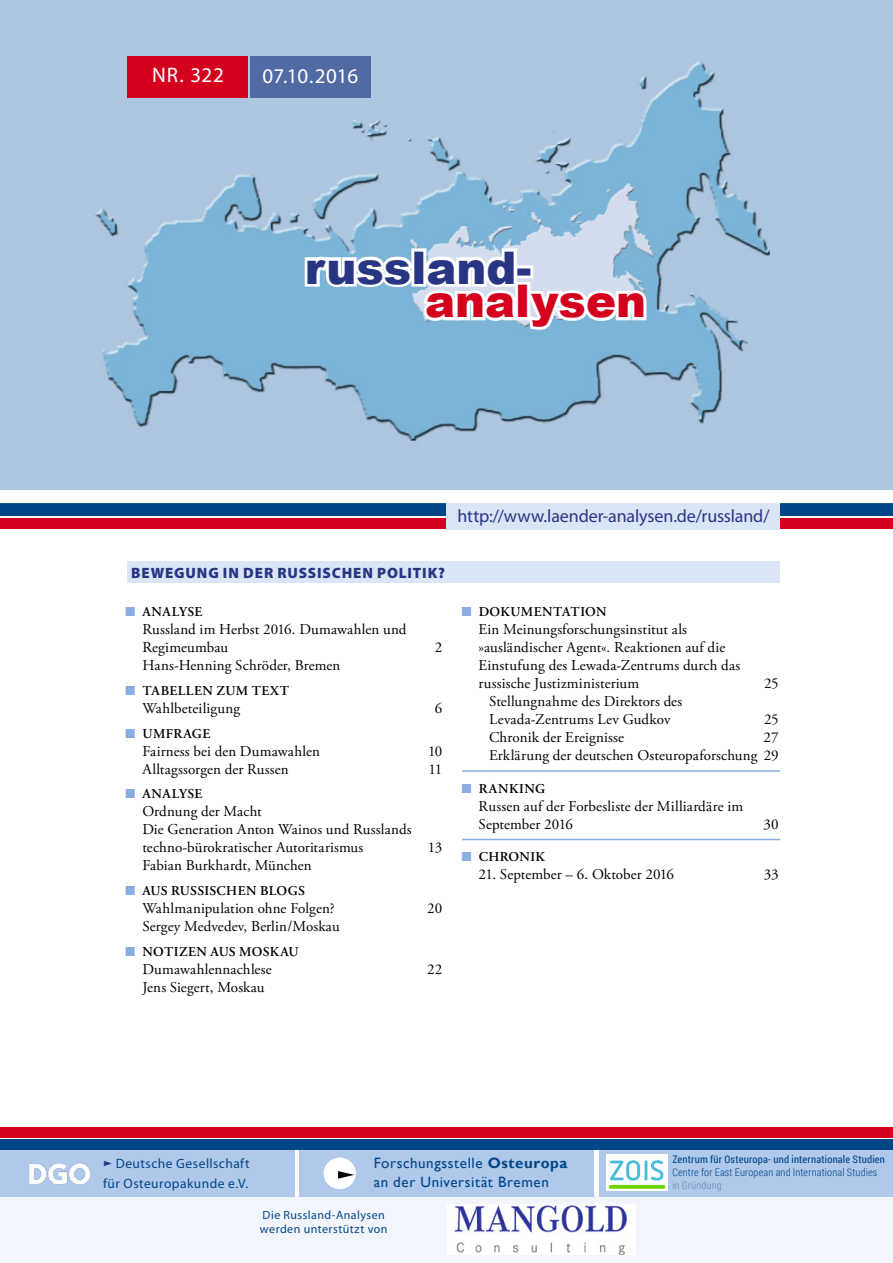
<style>
.page{position:relative;width:893px;height:1263px;background:#fff}
.page>*{position:absolute;margin:0;border:0;box-sizing:border-box;transform-origin:0 0}
.t1{font:900 45px "Arial";color:#283583}
.t2{font:900 45px "Arial";color:#d4001e}
.t3{font:21px "Myriad Pro";letter-spacing:.01em;color:#fff}
.t4{font:18px "Myriad Pro";letter-spacing:-.005em;color:#283583}
.t5{font:15px/18px "Adobe Garamond Pro";letter-spacing:.01em;color:#000}
.t6{font:15px/19.5px "Gill Sans";letter-spacing:.04em;color:#004688}
.t7{font:900 15px "Myriad Pro";letter-spacing:.06em;color:#283583}
.t8{font:600 13.5px "Adobe Garamond Pro";letter-spacing:.03em;color:#000}
.t9{font:13.5px/19.5px "Myriad Pro";letter-spacing:.035em;color:#004688}
.t10{font:600 13.5px "Adobe Garamond Pro";letter-spacing:.05em;color:#000}
.t11{font:12px/14.4px "Myriad Pro";letter-spacing:.04em;color:#004688}
.t12{font:10.5px "Roboto Condensed";letter-spacing:.02em;color:#004688}
.t13{font:300 10.5px "Roboto Condensed";letter-spacing:.015em;color:#004688}
.t14{font:300 10.5px "Roboto Condensed";letter-spacing:.015em;color:#7283b5}
.s1{font-family:"Futura TOT Boo";font-weight:400;color:#88aee1}
.s2{font-family:"Futura TOT Boo";color:#283583}
.s3{font-weight:700}
</style>
<div class="page">
<img style="left:0;top:0;width:893px;height:489px">
<div style="left:0;top:501px;width:893px;height:15px;background:#004688"></div>
<div style="left:0;top:519px;width:893px;height:10px;background:#d4001e"></div>
<div style="left:446px;top:503px;width:334px;height:27px;background:#dae6f6"></div>
<div style="left:128px;top:56px;width:120px;height:42px;background:#d4001e"></div>
<hr style="left:0;top:499px;width:893px;height:4px;background:#fff">
<svg style="left:302px;top:245px;width:347px;height:88px"></svg>
<div style="left:250px;top:56px;width:121px;height:42px;background:#516aa4"></div>
<div style="left:127px;top:562px;width:653px;height:21px;background:#dae6f6"></div>
<div style="left:0;top:1196px;width:893px;height:67px;background:#f2f5fb"></div>
<div style="left:0;top:1127px;width:893px;height:10px;background:#d4001e"></div>
<div style="left:0;top:1140px;width:893px;height:10px;background:#004688"></div>
<img style="left:447px;top:1204px;width:189px;height:50px">
<div style="left:0;top:1150px;width:294px;height:47px;background:#b0c9eb"></div>
<div style="left:300px;top:1150px;width:294px;height:47px;background:#b0c9eb"></div>
<div style="left:600px;top:1150px;width:293px;height:47px;background:#b0c9eb"></div>
<img style="left:30px;top:1163px;width:60px;height:22px">
<div style="left:324px;top:1157px;width:32px;height:32px;background:#fff;border-radius:50%"></div>
<svg style="left:338px;top:1171px;width:16px;height:8px"></svg>
<div style="left:606px;top:1154px;width:62px;height:37px;background:#fff"></div>
<svg style="left:609px;top:1185px;width:56px;height:4px"></svg>
<svg style="left:610px;top:1160px;width:53px;height:20px"></svg>
<hr style="left:462px;top:770px;width:318px;height:2px;background:#88aee1">
<hr style="left:462px;top:839px;width:318px;height:1px;background:#88aee1">
<h2 class="t3" style="left:152px;top:62px;width:73px">NR. 322</h2>
<h2 class="t3" style="left:263px;top:63px;width:97px">07.10.2016</h2>
<h1 class="t1" style="left:305px;top:235px;width:228px">russland-</h1>
<h1 class="t2" style="left:425px;top:269px;width:222px">analysen</h1>
<p class="t4" style="left:457px;top:505px;width:314px">http://www.laender-analysen.de/russland/</p>
<p class="t7" style="left:131px;top:563px;width:315px">BEWEGUNG IN DER RUSSISCHEN POLITIK?</p>
<p class="t8" style="left:126px;top:604px;width:78px"><span class="s1">■</span> ANALYSE</p>
<p class="t5" style="left:142px;top:621px;width:266px">Russland im Herbst 2016. Dumawahlen und<br>Regimeumbau</p>
<p class="t5" style="left:435px;top:639px;width:9px">2</p>
<p class="t5" style="left:142px;top:657px;width:200px">Hans-Henning Schröder, Bremen</p>
<p class="t8" style="left:126px;top:683px;width:164px"><span class="s1">■</span> TABELLEN ZUM TEXT</p>
<p class="t5" style="left:142px;top:700px;width:100px">Wahlbeteiligung</p>
<p class="t5" style="left:435px;top:700px;width:9px">6</p>
<p class="t8" style="left:126px;top:726px;width:86px"><span class="s1">■</span> UMFRAGE</p>
<p class="t5" style="left:142px;top:742px;width:179px">Fairness bei den Dumawahlen</p>
<p class="t5" style="left:428px;top:742px;width:16px">10</p>
<p class="t5" style="left:142px;top:760px;width:148px">Alltagssorgen der Russen</p>
<p class="t5" style="left:428px;top:760px;width:15px">11</p>
<p class="t8" style="left:126px;top:786px;width:78px"><span class="s1">■</span> ANALYSE</p>
<p class="t5" style="left:142px;top:803px;width:271px">Ordnung der Macht<br>Die Generation Anton Wainos und Russlands techno-bürokratischer Autoritarismus</p>
<p class="t5" style="left:428px;top:839px;width:16px">13</p>
<p class="t5" style="left:142px;top:857px;width:171px">Fabian Burkhardt, München</p>
<p class="t8" style="left:126px;top:883px;width:180px"><span class="s1">■</span> AUS RUSSISCHEN BLOGS</p>
<p class="t5" style="left:142px;top:900px;width:194px">Wahlmanipulation ohne Folgen?</p>
<p class="t5" style="left:427px;top:900px;width:17px">20</p>
<p class="t5" style="left:142px;top:918px;width:199px">Sergey Medvedev, Berlin/Moskau</p>
<p class="t8" style="left:126px;top:944px;width:174px"><span class="s1">■</span> NOTIZEN AUS MOSKAU</p>
<p class="t5" style="left:142px;top:960px;width:131px">Dumawahlennachlese</p>
<p class="t5" style="left:427px;top:960px;width:17px">22</p>
<p class="t5" style="left:142px;top:978px;width:124px">Jens Siegert, Moskau</p>
<p class="t8" style="left:462px;top:604px;width:146px"><span class="s1">■</span> DOKUMENTATION</p>
<p class="t5" style="left:479px;top:621px;width:263px">Ein Meinungsforschungsinstitut als »ausländischer Agent«. Reaktionen auf die Einstufung des Lewada-Zentrums durch das russische Justizministerium</p>
<p class="t5" style="left:489px;top:693px;width:195px">Stellungnahme des Direktors des<br>Levada-Zentrums Lev Gudkov</p>
<p class="t5" style="left:764px;top:675px;width:16px">25</p>
<p class="t5" style="left:764px;top:711px;width:16px">25</p>
<p class="t5" style="left:489px;top:729px;width:137px">Chronik der Ereignisse</p>
<p class="t5" style="left:489px;top:729px;width:291px;text-align:right">27<br>Erklärung der deutschen Osteuropaforschung 29</p>
<p class="t10" style="left:462px;top:781px;width:85px"><span class="s1">■</span> RANKING</p>
<p class="t5" style="left:479px;top:797px;width:266px">Russen auf der Forbesliste der Milliardäre im<br>September 2016</p>
<p class="t5" style="left:763px;top:815px;width:17px">30</p>
<p class="t8" style="left:462px;top:849px;width:84px"><span class="s1">■</span> CHRONIK</p>
<p class="t5" style="left:479px;top:866px;width:197px">21. September – 6. Oktober 2016</p>
<p class="t5" style="left:764px;top:866px;width:16px">33</p>
<p class="t9" style="left:103px;top:1154px;width:148px"><span class="s2">►</span> Deutsche Gesellschaft für Osteuropakunde e.V.</p>
<p class="t6" style="left:374px;top:1153px;width:195px">Forschungsstelle <span class="s3">Osteuropa </span>an der Universität Bremen</p>
<p class="t12" style="left:672px;top:1152px;width:214px">Zentrum für Osteuropa- und internationale Studien</p>
<p class="t13" style="left:672px;top:1165px;width:207px">Centre for East European and International Studies</p>
<p class="t14" style="left:672px;top:1177px;width:51px">in Gründung</p>
<p class="t11" style="left:260px;top:1207px;width:129px">Die Russland-Analysen werden unterstützt von</p>
</div>
